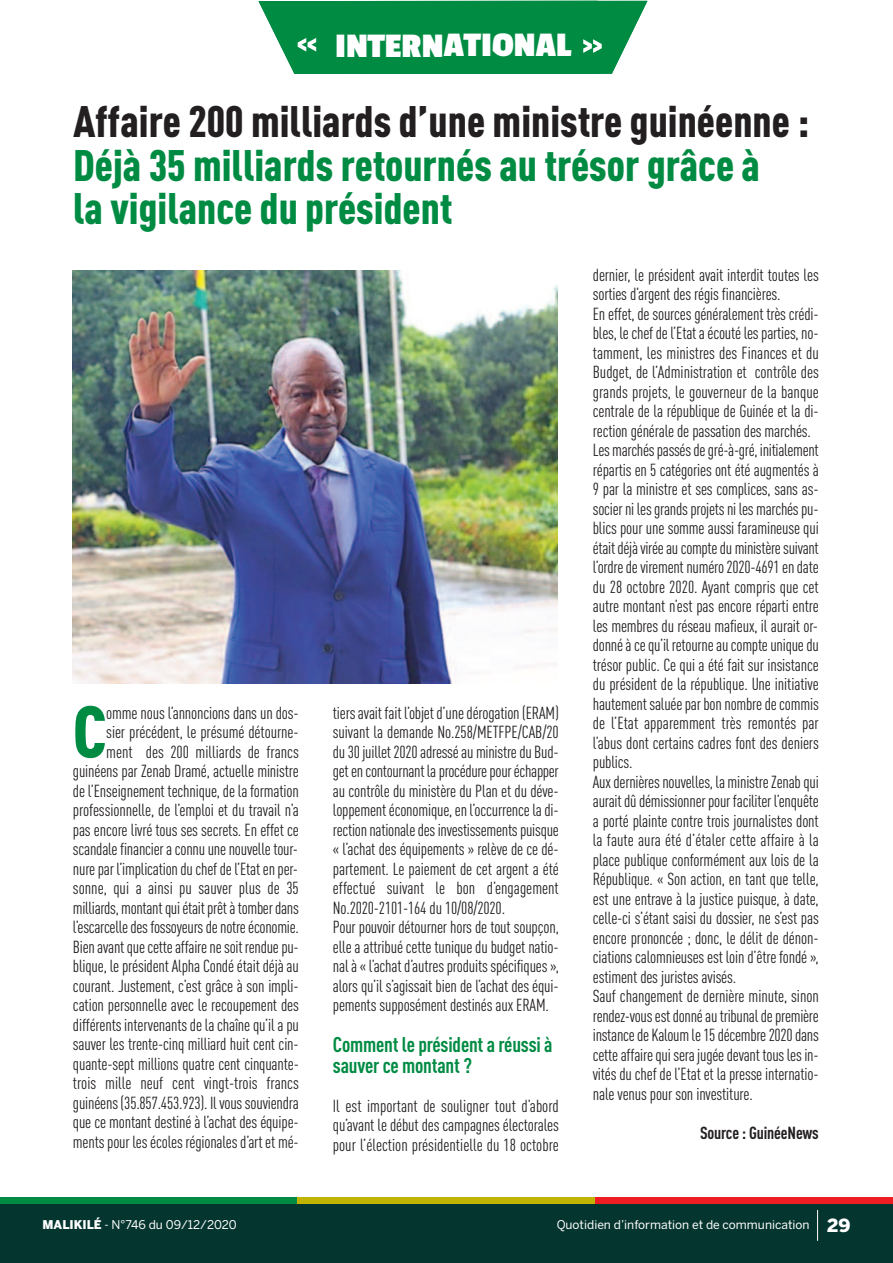
<style>
.page{position:relative;width:893px;height:1263px;background:#fff}
.page>*{position:absolute;margin:0;border:0;box-sizing:border-box;transform-origin:0 0}
.t1{font:900 condensed 72px "DIN Pro";color:#008b43}
.t2{font:900 condensed 43.5px/43.5px "DIN Pro";color:#008b43}
.t3{font:900 condensed 43.5px "DIN Pro";color:#231f20}
.t4{font:700 36px "Passion One";color:#fff}
.t5{font:700 condensed 21px/21px "DIN Pro";letter-spacing:-.01em;color:#008b43}
.t6{font:condensed 17.25px/19.5px "DIN Pro";letter-spacing:-.01em;color:#231f20}
.t7{font:700 condensed 17.25px "DIN Pro";letter-spacing:-.01em;color:#231f20}
.t8{font:12px "Benton Sans";color:#fff}
.s1{font-weight:900}
.s2{font-weight:900;font-size:18px}
</style>
<div class="page">
<div style="left:0;top:1203px;width:893px;height:60px;background:#05352f"></div>
<div style="left:0;top:1197px;width:298px;height:6px;background:#008b43"></div>
<div style="left:298px;top:1197px;width:297px;height:6px;background:#c0b301"></div>
<div style="left:595px;top:1197px;width:297px;height:6px;background:#ee1d23"></div>
<hr style="left:817px;top:1210px;width:1px;height:31px;background:#fff">
<svg style="left:258px;top:1px;width:389px;height:73px;background:#199655"></svg>
<img style="left:73px;top:270px;width:485px;height:414px">
<h3 class="t4" style="left:335px;top:27px;width:237px">INTERNATIONAL</h3>
<h2 class="t3" style="left:73px;top:106px;width:738px">Affaire 200 milliards d’une ministre guinéenne :</h2>
<h2 class="t2" style="left:73px;top:147px;width:688px">Déjà 35 milliards retournés au trésor grâce à la vigilance du président</h2>
<p class="t6" style="left:73px;top:704px;width:228px;text-align:right">omme nous l’annoncions dans un dos-<br>sier précédent, le présumé détourne-<br>ment des 200 milliards de francs guinéens par Zenab Dramé, actuelle ministre de l’Enseignement technique, de la formation professionnelle, de l’emploi et du travail n’a pas encore livré tous ses secrets. En effet ce scandalefinancieraconnuunenouvelletour&shy;nurepar l’implicationduchefdel’Etatenper&shy;sonne, qui a ainsi pu sauver plus de 35 milliards,montantquiétaitprêtàtomberdans l’escarcelledesfossoyeursdenotreéconomie.<br>Bienavantquecetteaffairenesoit renduepu&shy;blique, le président Alpha Condé était déjà au courant. Justement, c’est grâce à son impli&shy;cation personnelle avec le recoupement des différents intervenants de la chaîne qu’il a pu sauver les trente-cinq milliard huit cent cin&shy;quante-sept millions quatre cent cinquante&shy;trois mille neuf cent vingt-trois francs guinéens(35.857.453.923). Ilvoussouviendra que ce montant destiné à l’achat des équipe&shy;ments pour les écoles régionales d’art et mé-</p>
<p class="t6" style="left:333px;top:704px;width:227px">tiersavait fait l’objetd’unedérogation(ERAM) suivant la demande No.258/METFPE/CAB/20 du30juillet2020adresséauministredu Bud&shy;getencontournant laprocédurepouréchapper au contrôle du ministère du Plan et du déve&shy;loppementéconomique,enl’occurrenceladi&shy;rectionnationaledesinvestissementspuisque « l’achat des équipements » relève de ce dé&shy;partement. Le paiement de cet argent a été effectué suivant le bon d’engagement No.2020-2101-164 du 10/08/2020.<br>Pour pouvoir détourner hors de tout soupçon, elle a attribué cette tunique du budget natio&shy;nal à « l’achat d’autres produits spécifiques », alors qu’il s’agissait bien de l’achat des équi&shy;pements supposément destinés aux ERAM.</p>
<h1 class="t1" style="left:73px;top:706px;width:36px">C</h1>
<p class="t5" style="left:333px;top:1035px;width:221px">Comment le président a réussi à sauver ce montant ?</p>
<p class="t6" style="left:333px;top:1097px;width:227px;text-align:justify">Il est important de souligner tout d’abord qu’avant le début des campagnes électorales pour l’élection présidentielle du 18 octobre</p>
<p class="t6" style="left:593px;top:266px;width:227px">dernier, le président avait interdit toutes les sorties d’argent des régis financières.<br>En effet, de sources généralement très crédi&shy;bles, lechefdel’Etataécoutélesparties,no&shy;tamment, les ministres des Finances et du Budget, de l’Administration et contrôle des grands projets, le gouverneur de la banque centrale de la république de Guinée et la di&shy;rection générale de passation des marchés.<br>Lesmarchéspassésdegré-à-gré, initialement répartis en 5 catégories ont été augmentés à 9 par la ministre et ses complices, sans as&shy;socierni lesgrandsprojetsni lesmarchéspu&shy;blics pour une somme aussi faramineuse qui étaitdéjàviréeaucompteduministèresuivant l’ordredevirementnuméro2020-4691endate du 28 octobre 2020. Ayant compris que cet autre montant n’est pas encore réparti entre les membres du réseau mafieux, il aurait or&shy;donnéàcequ’il retourneaucompteuniquedu trésor public. Ce qui a été fait sur insistance du président de la république. Une initiative hautementsaluéeparbonnombredecommis de l’Etat apparemment très remontés par l’abus dont certains cadres font des deniers publics.<br>Auxdernièresnouvelles, la ministreZenabqui auraitdûdémissionnerpour faciliter l’enquête a porté plainte contre trois journalistes dont la faute aura été d’étaler cette affaire à la place publique conformément aux lois de la République. « Son action, en tant que telle, est une entrave à la justice puisque, à date, celle-ci s’étant saisi du dossier, ne s’est pas encore prononcée ; donc, le délit de dénon&shy;ciations calomnieuses est loin d’être fondé », estiment des juristes avisés.<br>Sauf changement de dernière minute, sinon rendez-vousestdonnéautribunaldepremière instancede Kaloumle15décembre2020dans cetteaffairequiserajugéedevant touslesin&shy;vités du chef de l’Etat et la presse internatio&shy;nale venus pour son investiture.</p>
<p class="t7" style="left:700px;top:1126px;width:120px">Source : GuinéeNews</p>
<p class="t8" style="left:43px;top:1218px;width:196px"><span class="s1">MALIKILÉ</span> - N°746 du 09/12/2020</p>
<p class="t8" style="left:557px;top:1218px;width:295px">Quotidien d’information et de communication <span class="s2">29</span></p>
</div>
